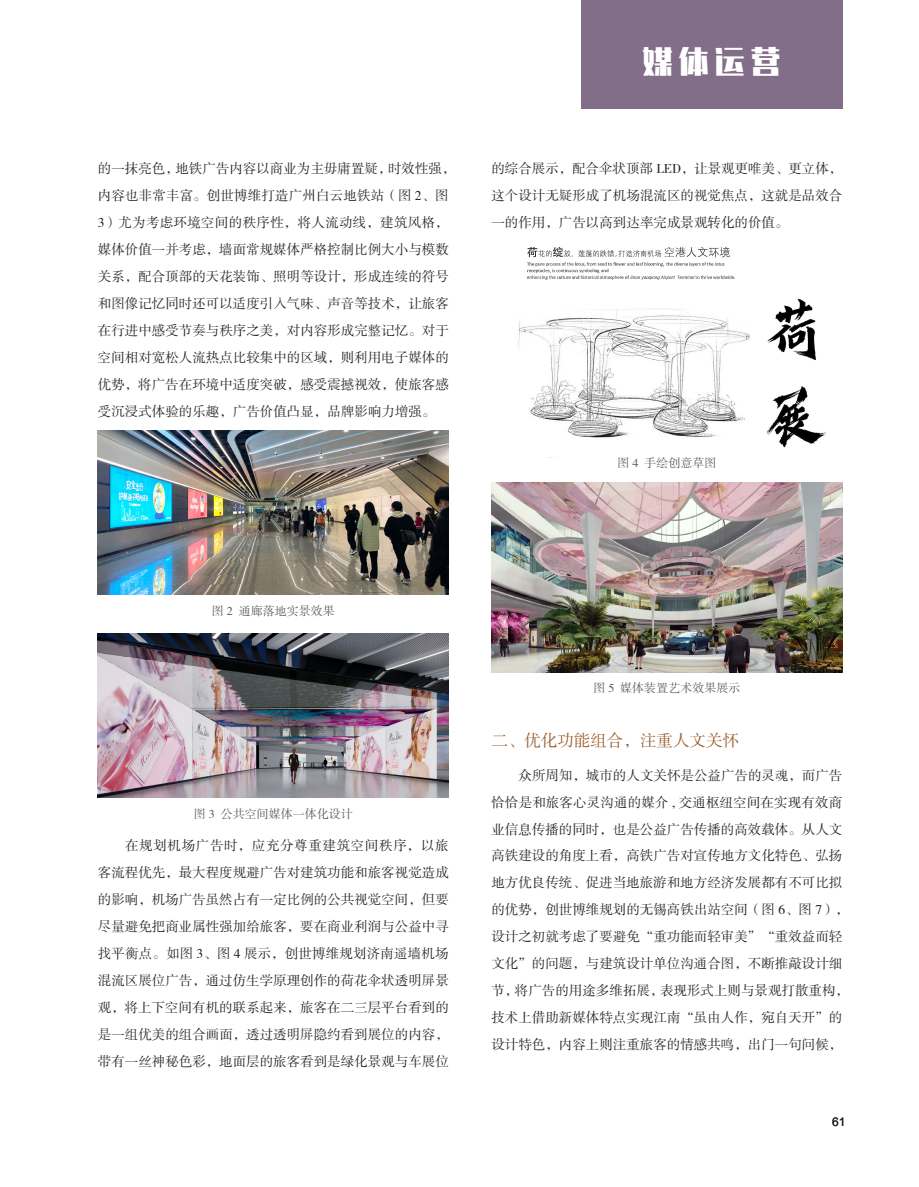
<style>
.page{position:relative;width:919px;height:1187px;background:#fff}
.page>*{position:absolute;margin:0;border:0;box-sizing:border-box;transform-origin:0 0}
.t1{font:30px "Zhenyan GB";color:#fff}
.t2{font:16.5px "FZSSK GBK1 0";color:#985b27}
.缩进{font:13.5px/27px "FZSSK GBK1 0";color:#231f20}
.t3{font:12px "FZSSK GBK1 0";color:#57585a}
.t4{font:12px "Arial";color:#231f20}
</style>
<div class="page">
<div style="left:580px;top:0;width:262px;height:108px;background:#836e89"></div>
<img style="left:98px;top:430px;width:351px;height:164px">
<img style="left:98px;top:634px;width:351px;height:163px">
<img style="left:518px;top:247px;width:308px;height:201px">
<img style="left:491px;top:483px;width:351px;height:189px">
<p class="缩进" style="left:98px;top:156px;width:359px">的一抹亮色，地铁广告内容以商业为主毋庸置疑，时效性强，内容也非常丰富。创世博维打造广州白云地铁站（图 2、图<br>3）尤为考虑环境空间的秩序性，将人流动线，建筑风格，媒体价值一并考虑，墙面常规媒体严格控制比例大小与模数关系，配合顶部的天花装饰、照明等设计，形成连续的符号和图像记忆同时还可以适度引入气味、声音等技术，让旅客在行进中感受节奏与秩序之美，对内容形成完整记忆。对于空间相对宽松人流热点比较集中的区域，则利用电子媒体的优势，将广告在环境中适度突破，感受震撼视效，使旅客感受沉浸式体验的乐趣，广告价值凸显，品牌影响力增强。</p>
<h1 class="t1" style="left:642px;top:44px;width:140px">媒体运营</h1>
<p class="缩进" style="left:491px;top:156px;width:352px;text-align:justify">的综合展示，配合伞状顶部 LED，让景观更唯美、更立体，这个设计无疑形成了机场混流区的视觉焦点，这就是品效合一的作用，广告以高到达率完成景观转化的价值。</p>
<p class="t3" style="left:617px;top:457px;width:100px">图 4 手绘创意草图</p>
<p class="t3" style="left:212px;top:604px;width:124px">图 2 通廊落地实景效果</p>
<p class="t3" style="left:194px;top:808px;width:160px">图 3 公共空间媒体一体化设计</p>
<p class="缩进" style="left:98px;top:832px;width:352px;text-align:justify;text-indent:27px">在规划机场广告时，应充分尊重建筑空间秩序，以旅客流程优先，最大程度规避广告对建筑功能和旅客视觉造成的影响，机场广告虽然占有一定比例的公共视觉空间，但要尽量避免把商业属性强加给旅客，要在商业利润与公益中寻找平衡点。如图 3、图 4 展示，创世博维规划济南遥墙机场混流区展位广告，通过仿生学原理创作的荷花伞状透明屏景观，将上下空间有机的联系起来，旅客在二三层平台看到的是一组优美的组合画面，透过透明屏隐约看到展位的内容，带有一丝神秘色彩，地面层的旅客看到是绿化景观与车展位</p>
<p class="t3" style="left:593px;top:681px;width:148px">图 5 媒体装置艺术效果展示</p>
<p class="t2" style="left:491px;top:732px;width:249px">二、优化功能组合，注重人文关怀</p>
<p class="缩进" style="left:491px;top:762px;width:359px;text-indent:27px">众所周知，城市的人文关怀是公益广告的灵魂，而广告恰恰是和旅客心灵沟通的媒介 , 交通枢纽空间在实现有效商业信息传播的同时，也是公益广告传播的高效载体。从人文高铁建设的角度上看，高铁广告对宣传地方文化特色、弘扬地方优良传统、促进当地旅游和地方经济发展都有不可比拟的优势，创世博维规划的无锡高铁出站空间（图 6、图 7），设计之初就考虑了要避免“重功能而轻审美”“重效益而轻文化”的问题，与建筑设计单位沟通合图，不断推敲设计细节，将广告的用途多维拓展，表现形式上则与景观打散重构，技术上借助新媒体特点实现江南“虽由人作，宛自天开”的设计特色，内容上则注重旅客的情感共鸣，出门一句问候，</p>
<p class="t4" style="left:832px;top:1113px;width:15px">61</p>
</div>
